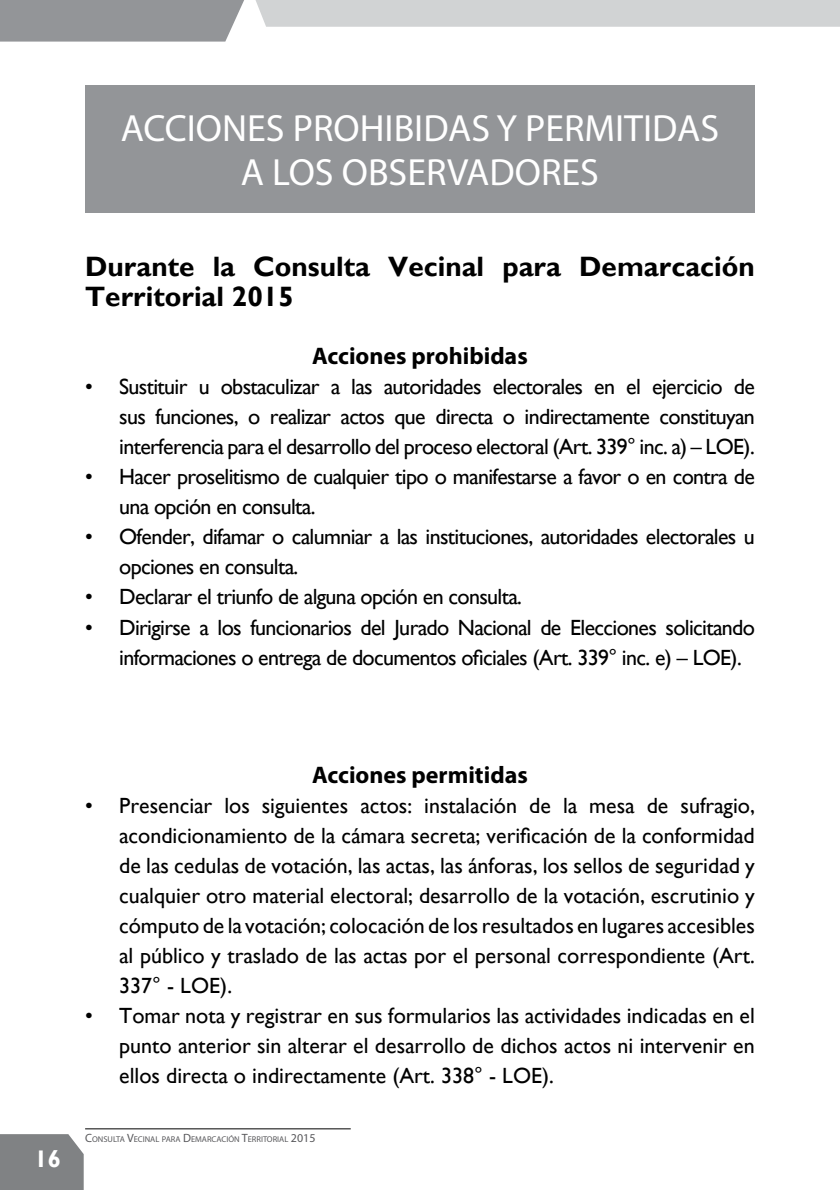
<style>
.page{position:relative;width:840px;height:1191px;background:#fff}
.page>*{position:absolute;margin:0;border:0;box-sizing:border-box;transform-origin:0 0}
.t1{font:38px/44px "Myriad Pro";color:#fff;text-align:center}
.t2{font:700 28px/30px "Gill Sans";color:#000}
.t3{font:700 24px "Myriad Pro";color:#000}
.t4{font:700 24px "Gill Sans";color:#fff}
.t5{font:22px/30px "Gill Sans";letter-spacing:-.03em;color:#000;text-align:justify}
.t6{font:8.4px "Myriad Pro";color:#58585b}
.s1{font-size:12px}
</style>
<div class="page">
<div style="left:0;top:1134px;width:84px;height:56px;background:#808284"></div>
<hr style="left:85px;top:1128px;width:265px;height:1px;background:#000">
<svg style="left:0;top:0;width:839px;height:42px"></svg>
<div style="left:85px;top:85px;width:669px;height:128px;background:#939598"></div>
<h1 class="t1" style="left:121px;top:106px;width:599px">ACCIONES PROHIBIDAS Y PERMITIDAS<br>A LOS OBSERVADORES</h1>
<p class="t2" style="left:85px;top:251px;width:671px">Durante la Consulta Vecinal para Demarcación<br>Territorial 2015</p>
<p class="t3" style="left:312px;top:340px;width:217px">Acciones prohibidas</p>
<p class="t5" style="left:119px;top:372px;width:637px;text-indent:-34px">• Sustituir u obstaculizar a las autoridades electorales en el ejercicio de sus funciones, o realizar actos que directa o indirectamente constituyan interferencia para el desarrollo del proceso electoral (Art. 339° inc. a) – LOE).</p>
<p class="t5" style="left:119px;top:462px;width:637px;text-indent:-34px">• Hacer proselitismo de cualquier tipo o manifestarse a favor o en contra de una opción en consulta.</p>
<p class="t5" style="left:119px;top:522px;width:637px;text-indent:-34px">• Ofender, difamar o calumniar a las instituciones, autoridades electorales u opciones en consulta.</p>
<p class="t5" style="left:85px;top:582px;width:438px">• Declarar el triunfo de alguna opción en consulta.</p>
<p class="t5" style="left:119px;top:612px;width:637px;text-indent:-34px">• Dirigirse a los funcionarios del Jurado Nacional de Elecciones solicitando informaciones o entrega de documentos oficiales (Art. 339° inc. e) – LOE).</p>
<p class="t4" style="left:34px;top:1144px;width:28px">16</p>
<p class="t3" style="left:312px;top:759px;width:217px">Acciones permitidas</p>
<p class="t5" style="left:119px;top:791px;width:636px;text-indent:-34px">• Presenciar los siguientes actos: instalación de la mesa de sufragio, acondicionamiento de la cámara secreta; verificación de la conformidad de las cedulas de votación, las actas, las ánforas, los sellos de seguridad y cualquier otro material electoral; desarrollo de la votación, escrutinio y cómputo de la votación; colocación de los resultados en lugares accesibles al público y traslado de las actas por el personal correspondiente (Art.<br>337° - LOE).</p>
<p class="t5" style="left:119px;top:1001px;width:636px;text-indent:-34px">• Tomar nota y registrar en sus formularios las actividades indicadas en el punto anterior sin alterar el desarrollo de dichos actos ni intervenir en ellos directa o indirectamente (Art. 338° - LOE).</p>
<p class="t6" style="left:85px;top:1134px;width:232px"><span class="s1">C</span>ONSULTA <span class="s1">V</span>ECINAL PARA <span class="s1">D</span>EMARCACIÓN <span class="s1">T</span>ERRITORIAL <span class="s1">2015</span></p>
</div>
